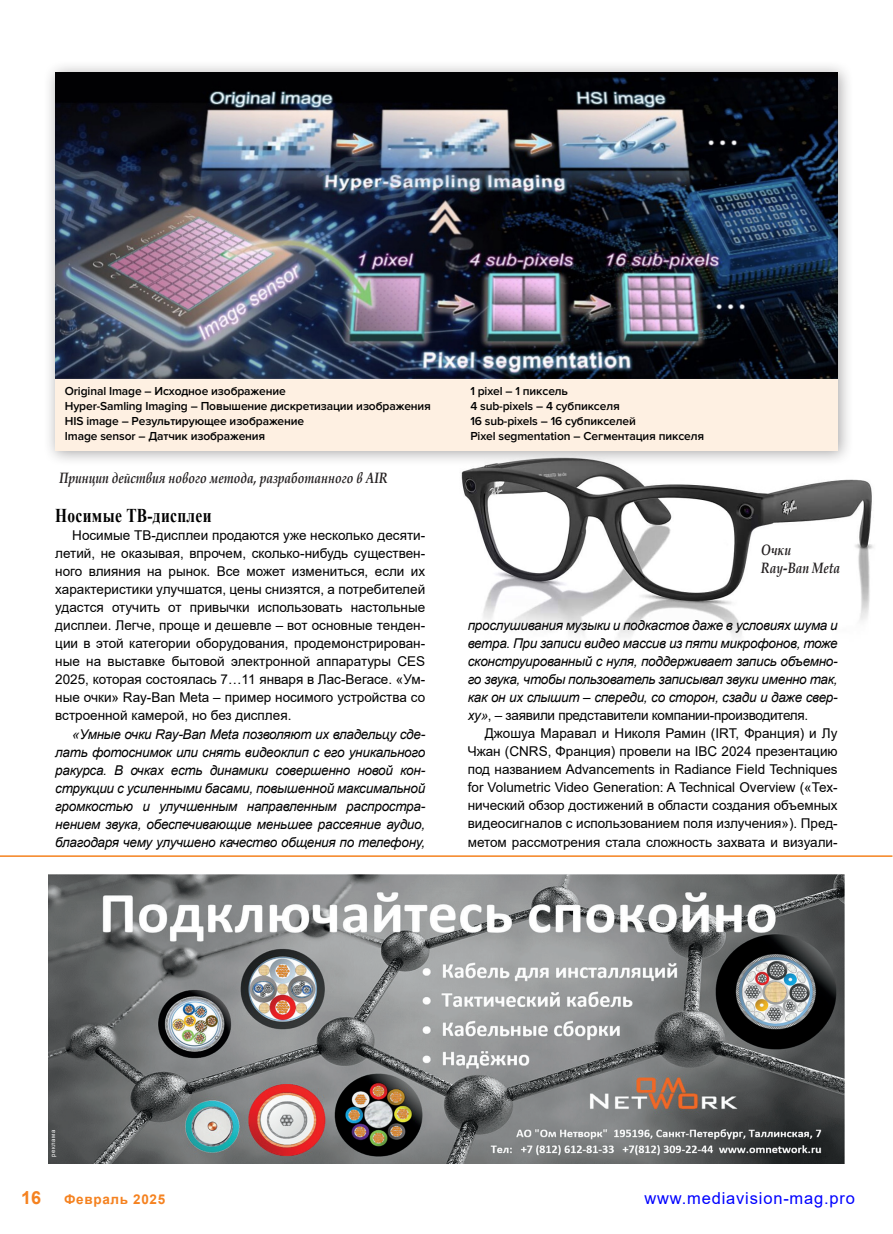
<style>
.page{position:relative;width:893px;height:1234px;background:#fff}
.page>*{position:absolute;margin:0;border:0;box-sizing:border-box;transform-origin:0 0}
.t1{font:700 19.5px "Times New Roman";letter-spacing:.02em;color:#000;scale:.79 1}
.t2{font:700 18px "Arial";color:#f58220}
.t3{font:16.5px "Arial";letter-spacing:.05em;color:#00f}
.t4{font:italic 700 15px/18px "Book Antiqua";color:#231f20;scale:.8 1}
.t5{font:13.5px/18px "Arial";color:#000;text-align:justify}
.t6{font:italic 13.5px/18px "Arial";letter-spacing:-.02em;color:#000;text-align:justify}
.t7{font:700 13.5px "Arial";letter-spacing:.05em;color:#f58220}
.t8{font:600 12px/15px "Proxima Nova";letter-spacing:-.01em;color:#000}
.t9{font:6px "Arial";letter-spacing:.1em;color:#fff}
.s1{font-style:normal}
</style>
<div class="page">
<img style="left:461px;top:466px;width:413px;height:172px">
<div style="left:43px;top:60px;width:811px;height:406px;background:#231f20;opacity:.4"></div>
<div style="left:55px;top:72px;width:783px;height:378px;background:#fef0e2"></div>
<img style="left:55px;top:72px;width:783px;height:306px">
<hr style="left:0;top:855px;width:892px;height:1px;background:#f58220">
<img style="left:49px;top:874px;width:795px;height:289px">
<p class="t8" style="left:65px;top:383px;width:368px">Original Image – Исходное изображение<br>Hyper-Samling Imaging – Повышение дискретизации изображения HIS image – Результирующее изображение<br>Image sensor – Датчик изображения</p>
<p class="t8" style="left:470px;top:383px;width:235px">1 pixel – 1 пиксель<br>4 sub-pixels – 4 субпикселя<br>16 sub-pixels – 16 субпикселей<br>Pixel segmentation – Сегментация пикселя</p>
<p class="t4" style="left:60px;top:468px;width:412px">Принцип действия нового метода, разработанного в AIR</p>
<h1 class="t1" style="left:55px;top:501px;width:199px">Носимые ТВ-дисплеи</h1>
<p class="t5" style="left:55px;top:526px;width:371px;text-indent:17px">Носимые ТВ-дисплеи продаются уже несколько десяти&shy;летий, не оказывая, впрочем, сколько-нибудь существен&shy;ного влияния на рынок. Все может измениться, если их характеристики улучшатся, цены снизятся, а потребителей удастся отучить от привычки использовать настольные дисплеи. Легче, проще и дешевле – вот основные тенден&shy;ции в этой категории оборудования, продемонстрирован&shy;ные на выставке бытовой электронной аппаратуры CES 2025, которая состоялась 7…11 января в Лас-Вегасе. «Ум&shy;ные очки» Ray-Ban Meta – пример носимого устройства со встроенной камерой, но без дисплея.</p>
<p class="t6" style="left:55px;top:724px;width:371px;text-indent:17px">«Умные очки Ray-Ban Meta позволяют их владельцу сде&shy;лать фотоснимок или снять видеоклип с его уникального ракурса. В очках есть динамики совершенно новой кон&shy;струкции с усиленными басами, повышенной максимальной громкостью и улучшенным направленным распростра&shy;нением звука, обеспечивающие меньшее рассеяние аудио, благодаря чему улучшено качество общения по телефону,</p>
<p class="t4" style="left:761px;top:540px;width:100px">Очки<br>Ray-Ban Meta</p>
<p class="t6" style="left:468px;top:616px;width:371px">прослушивания музыки и подкастов даже в условиях шума и ветра. При записи видео массив из пяти микрофонов, тоже сконструированный с нуля, поддерживает запись объемно&shy;го звука, чтобы пользователь записывал звуки именно так, как он их слышит – спереди, со сторон, сзади и даже свер&shy;ху»<span class="s1">, – заявили представители компании-производителя.</span></p>
<p class="t5" style="left:468px;top:724px;width:371px;text-indent:17px">Джошуа Маравал и Николя Рамин (IRT, Франция) и Лу Чжан (CNRS, Франция) провели на IBC 2024 презентацию под названием Advancements in Radiance Field Techniques for Volumetric Video Generation: A Technical Overview («Тех&shy;нический обзор достижений в области создания объемных видеосигналов с использованием поля излучения»). Пред&shy;метом рассмотрения стала сложность захвата и визуали-</p>
<p class="t9" style="left:49px;top:1156px;width:29px;rotate:-90deg">реклама</p>
<h2 class="t2" style="left:21px;top:1184px;width:22px">16</h2>
<p class="t7" style="left:64px;top:1189px;width:103px">Февраль 2025</p>
<p class="t3" style="left:644px;top:1186px;width:212px">www.mediavision-mag.pro</p>
</div>
